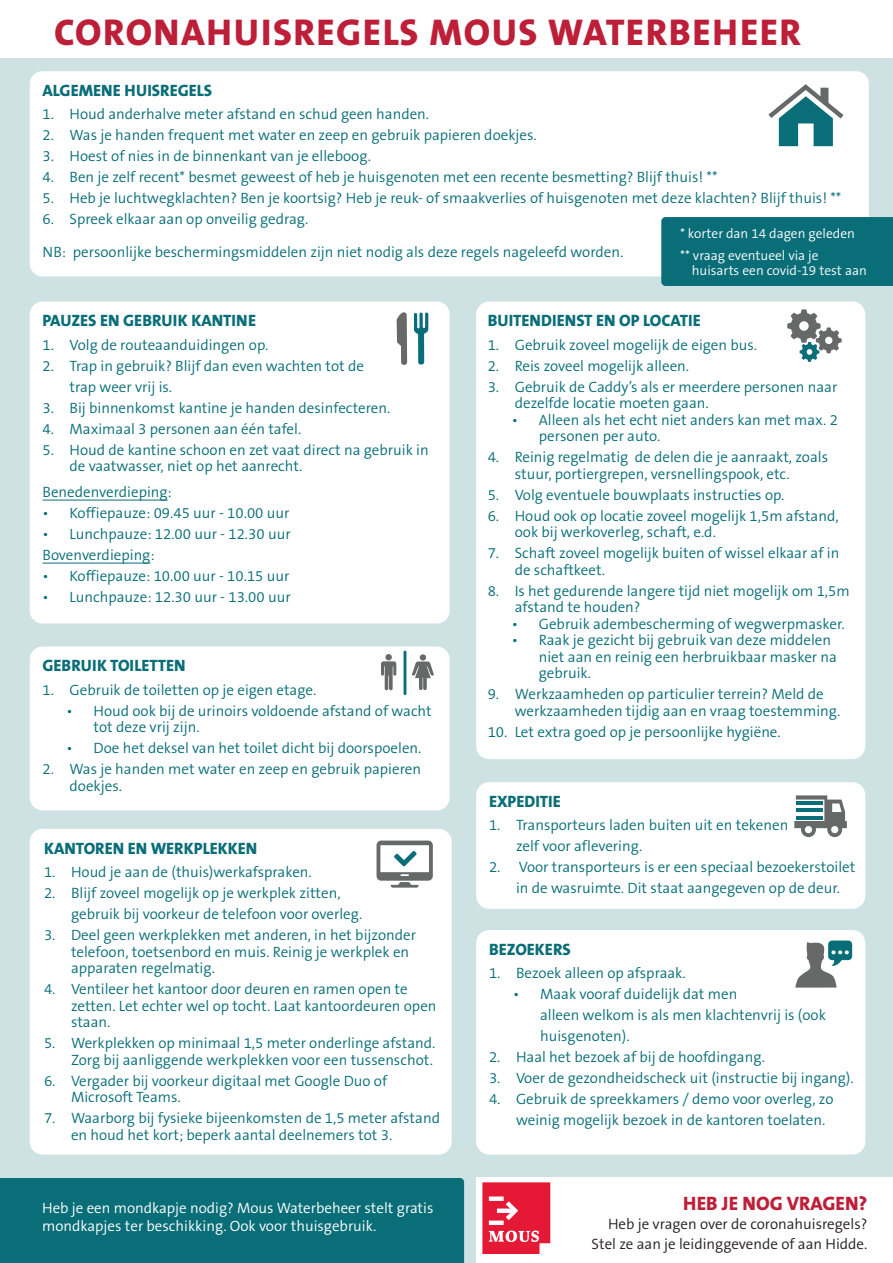
<style>
.page{position:relative;width:893px;height:1263px;background:#fff}
.page>*{position:absolute;margin:0;border:0;box-sizing:border-box;transform-origin:0 0}
.t1{font:800 37.5px "The Sans B8";letter-spacing:.04em;color:#bd1f38}
.t2{font:800 19.5px "The Sans B8";color:#bd1f38}
.t3{font:800 16.5px "The Sans B8";color:#096e78}
.t4{font:300 15px/16.5px "The Sans B4";color:#096e78}
.t5{font:300 15px/18px "The Sans B4";color:#fff}
.t6{font:300 15px/19.5px "The Sans B4";color:#231f20;text-align:right}
.t7{font:300 13.5px/22.5px "The Sans B4";color:#fff}
</style>
<div class="page">
<div style="left:0;top:58px;width:893px;height:1205px;background:#cee2e4"></div>
<div style="left:476px;top:1178px;width:417px;height:85px;background:#fff"></div>
<div style="left:30px;top:71px;width:839px;height:205px;background:#fff;border-radius:13px"></div>
<svg style="left:768px;top:84px;width:75px;height:62px"></svg>
<div style="left:30px;top:302px;width:420px;height:321px;background:#fff;border-radius:13px"></div>
<hr style="left:43px;top:500px;width:125px;height:1px;background:#096e78">
<hr style="left:43px;top:563px;width:107px;height:1px;background:#096e78">
<svg style="left:397px;top:312px;width:10px;height:53px"></svg>
<svg style="left:414px;top:312px;width:14px;height:53px"></svg>
<div style="left:30px;top:646px;width:420px;height:164px;background:#fff;border-radius:13px"></div>
<svg style="left:412px;top:654px;width:22px;height:36px"></svg>
<hr style="left:404px;top:651px;width:2px;height:44px;background:#096e78">
<div style="left:385px;top:654px;width:7px;height:6px;background:#676868;border-radius:50%"></div>
<svg style="left:381px;top:661px;width:15px;height:29px"></svg>
<div style="left:476px;top:302px;width:389px;height:457px;background:#fff;border-radius:13px"></div>
<svg style="left:787px;top:309px;width:55px;height:53px"></svg>
<div style="left:30px;top:829px;width:422px;height:325px;background:#fff;border-radius:13px"></div>
<svg style="left:377px;top:840px;width:56px;height:48px"></svg>
<div style="left:476px;top:782px;width:389px;height:127px;background:#fff;border-radius:13px"></div>
<svg style="left:794px;top:795px;width:53px;height:42px"></svg>
<hr style="left:796px;top:801px;width:27px;height:3px;background:#096e78">
<div style="left:476px;top:930px;width:389px;height:224px;background:#fff;border-radius:13px"></div>
<svg style="left:795px;top:940px;width:57px;height:47px"></svg>
<div style="left:661px;top:217px;width:232px;height:69px;background:#096e78"></div>
<svg style="left:482px;top:1182px;width:68px;height:72px;background:#e83a54"></svg>
<div style="left:0;top:1178px;width:464px;height:85px;background:#096e78"></div>
<h1 class="t1" style="left:54px;top:12px;width:749px">CORONAHUISREGELS MOUS WATERBEHEER</h1>
<p class="t3" style="left:43px;top:82px;width:171px">ALGEMENE HUISREGELS</p>
<p class="t4" style="left:43px;top:107px;width:388px">1. Houd anderhalve meter afstand en schud geen handen.</p>
<p class="t4" style="left:43px;top:128px;width:496px">2. Was je handen frequent met water en zeep en gebruik papieren doekjes.</p>
<p class="t4" style="left:43px;top:149px;width:330px">3. Hoest of nies in de binnenkant van je elleboog.</p>
<p class="t4" style="left:43px;top:170px;width:677px">4. Ben je zelf recent* besmet geweest of heb je huisgenoten met een recente besmetting? Blijf thuis! **</p>
<p class="t4" style="left:43px;top:191px;width:800px">5. Heb je luchtwegklachten? Ben je koortsig? Heb je reuk- of smaakverlies of huisgenoten met deze klachten? Blijf thuis! **</p>
<p class="t4" style="left:43px;top:212px;width:268px">6. Spreek elkaar aan op onveilig gedrag.</p>
<p class="t4" style="left:43px;top:245px;width:582px">NB: persoonlijke beschermingsmiddelen zijn niet nodig als deze regels nageleefd worden.</p>
<p class="t7" style="left:680px;top:222px;width:176px">* korter dan 14 dagen geleden ** vraag eventueel via je</p>
<p class="t7" style="left:692px;top:260px;width:177px">huisarts een covid-19 test aan</p>
<p class="t3" style="left:43px;top:312px;width:215px">PAUZES EN GEBRUIK KANTINE</p>
<p class="t4" style="left:43px;top:337px;width:227px">1. Volg de routeaanduidingen op.</p>
<p class="t4" style="left:70px;top:356px;width:296px;line-height:21px;text-indent:-27px">2. Trap in gebruik? Blijf dan even wachten tot de trap weer vrij is.</p>
<p class="t4" style="left:43px;top:400px;width:349px">3. Bij binnenkomst kantine je handen desinfecteren.</p>
<p class="t4" style="left:43px;top:421px;width:260px">4. Maximaal 3 personen aan één tafel.</p>
<p class="t4" style="left:70px;top:442px;width:361px;text-indent:-27px">5. Houd de kantine schoon en zet vaat direct na gebruik in de vaatwasser, niet op het aanrecht.</p>
<p class="t4" style="left:43px;top:484px;width:131px">Benedenverdieping:</p>
<p class="t4" style="left:43px;top:505px;width:248px">• Koffiepauze: 09.45 uur - 10.00 uur</p>
<p class="t4" style="left:43px;top:524px;width:250px;line-height:21px">• Lunchpauze: 12.00 uur - 12.30 uur<br>Bovenverdieping:</p>
<p class="t4" style="left:43px;top:568px;width:248px">• Koffiepauze: 10.00 uur - 10.15 uur</p>
<p class="t4" style="left:43px;top:589px;width:250px">• Lunchpauze: 12.30 uur - 13.00 uur</p>
<p class="t3" style="left:43px;top:657px;width:145px">GEBRUIK TOILETTEN</p>
<p class="t4" style="left:43px;top:682px;width:275px">1. Gebruik de toiletten op je eigen etage.</p>
<p class="t4" style="left:94px;top:703px;width:340px;text-indent:-27px">• Houd ook bij de urinoirs voldoende afstand of wacht tot deze vrij zijn.</p>
<p class="t4" style="left:67px;top:740px;width:356px">• Doe het deksel van het toilet dicht bij doorspoelen.</p>
<p class="t4" style="left:70px;top:761px;width:353px;text-indent:-27px">2. Was je handen met water en zeep en gebruik papieren doekjes.</p>
<p class="t3" style="left:44px;top:839px;width:215px">KANTOREN EN WERKPLEKKEN</p>
<p class="t4" style="left:44px;top:864px;width:269px">1. Houd je aan de (thuis)werkafspraken.</p>
<p class="t4" style="left:71px;top:883px;width:293px;line-height:21px;text-indent:-27px">2. Blijf zoveel mogelijk op je werkplek zitten, gebruik bij voorkeur de telefoon voor overleg.</p>
<p class="t4" style="left:71px;top:927px;width:347px;text-indent:-27px">3. Deel geen werkplekken met anderen, in het bijzonder telefoon, toetsenbord en muis. Reinig je werkplek en apparaten regelmatig.</p>
<p class="t4" style="left:71px;top:981px;width:367px;text-indent:-27px">4. Ventileer het kantoor door deuren en ramen open te zetten. Let echter wel op tocht. Laat kantoordeuren open staan.</p>
<p class="t4" style="left:44px;top:1035px;width:393px;text-align:right">5. Werkplekken op minimaal 1,5 meter onderlinge afstand.<br>Zorg bij aanliggende werkplekken voor een tussenschot.</p>
<p class="t4" style="left:71px;top:1073px;width:318px;text-indent:-27px">6. Vergader bij voorkeur digitaal met Google Duo of<br>Microsoft Teams.</p>
<p class="t4" style="left:71px;top:1110px;width:370px;text-indent:-27px">7. Waarborg bij fysieke bijeenkomsten de 1,5 meter afstand en houd het kort; beperk aantal deelnemers tot 3.</p>
<p class="t5" style="left:42px;top:1200px;width:393px">Heb je een mondkapje nodig? Mous Waterbeheer stelt gratis mondkapjes ter beschikking. Ook voor thuisgebruik.</p>
<p class="t3" style="left:488px;top:312px;width:215px">BUITENDIENST EN OP LOCATIE</p>
<p class="t4" style="left:488px;top:337px;width:271px">1. Gebruik zoveel mogelijk de eigen bus.</p>
<p class="t4" style="left:488px;top:358px;width:203px">2. Reis zoveel mogelijk alleen.</p>
<p class="t4" style="left:515px;top:379px;width:324px;text-indent:-27px">3. Gebruik de Caddy’s als er meerdere personen naar dezelfde locatie moeten gaan.</p>
<p class="t4" style="left:539px;top:412px;width:301px;text-indent:-27px">• Alleen als het echt niet anders kan met max. 2 personen per auto.</p>
<p class="t4" style="left:515px;top:449px;width:315px;text-indent:-27px">4. Reinig regelmatig de delen die je aanraakt, zoals stuur, portiergrepen, versnellingspook, etc.</p>
<p class="t4" style="left:488px;top:487px;width:298px">5. Volg eventuele bouwplaats instructies op.</p>
<p class="t4" style="left:515px;top:508px;width:325px;text-indent:-27px">6. Houd ook op locatie zoveel mogelijk 1,5m afstand, ook bij werkoverleg, schaft, e.d.</p>
<p class="t4" style="left:515px;top:545px;width:326px;text-indent:-27px">7. Schaft zoveel mogelijk buiten of wissel elkaar af in de schaftkeet.</p>
<p class="t4" style="left:515px;top:583px;width:336px;text-indent:-27px">8. Is het gedurende langere tijd niet mogelijk om 1,5m afstand te houden?</p>
<p class="t4" style="left:512px;top:616px;width:334px">• Gebruik adembescherming of wegwerpmasker.</p>
<p class="t4" style="left:539px;top:632px;width:300px;text-indent:-27px">• Raak je gezicht bij gebruik van deze middelen niet aan en reinig een herbruikbaar masker na gebruik.</p>
<p class="t4" style="left:515px;top:686px;width:327px;text-indent:-27px">9. Werkzaamheden op particulier terrein? Meld de werkzaamheden tijdig aan en vraag toestemming.</p>
<p class="t4" style="left:488px;top:724px;width:295px">10. Let extra goed op je persoonlijke hygiëne.</p>
<p class="t3" style="left:489px;top:793px;width:73px">EXPEDITIE</p>
<p class="t4" style="left:516px;top:815px;width:274px;line-height:21px;text-indent:-27px">1. Transporteurs laden buiten uit en tekenen zelf voor aflevering.</p>
<p class="t4" style="left:516px;top:857px;width:341px;line-height:21px;text-indent:-27px">2. Voor transporteurs is er een speciaal bezoekerstoilet in de wasruimte. Dit staat aangegeven op de deur.</p>
<p class="t3" style="left:489px;top:940px;width:83px">BEZOEKERS</p>
<p class="t4" style="left:489px;top:965px;width:198px">1. Bezoek alleen op afspraak.</p>
<p class="t4" style="left:540px;top:984px;width:287px;line-height:21px;text-indent:-27px">• Maak vooraf duidelijk dat men<br>alleen welkom is als men klachtenvrij is (ook huisgenoten).</p>
<p class="t4" style="left:489px;top:1049px;width:277px">2. Haal het bezoek af bij de hoofdingang.</p>
<p class="t4" style="left:489px;top:1070px;width:366px">3. Voer de gezondheidscheck uit (instructie bij ingang).</p>
<p class="t4" style="left:516px;top:1089px;width:319px;line-height:21px;text-indent:-27px">4. Gebruik de spreekkamers / demo voor overleg, zo weinig mogelijk bezoek in de kantoren toelaten.</p>
<h2 class="t2" style="left:683px;top:1193px;width:186px">HEB JE NOG VRAGEN?</h2>
<p class="t6" style="left:592px;top:1215px;width:277px">Heb je vragen over de coronahuisregels?<br>Stel ze aan je leidinggevende of aan Hidde.</p>
</div>
